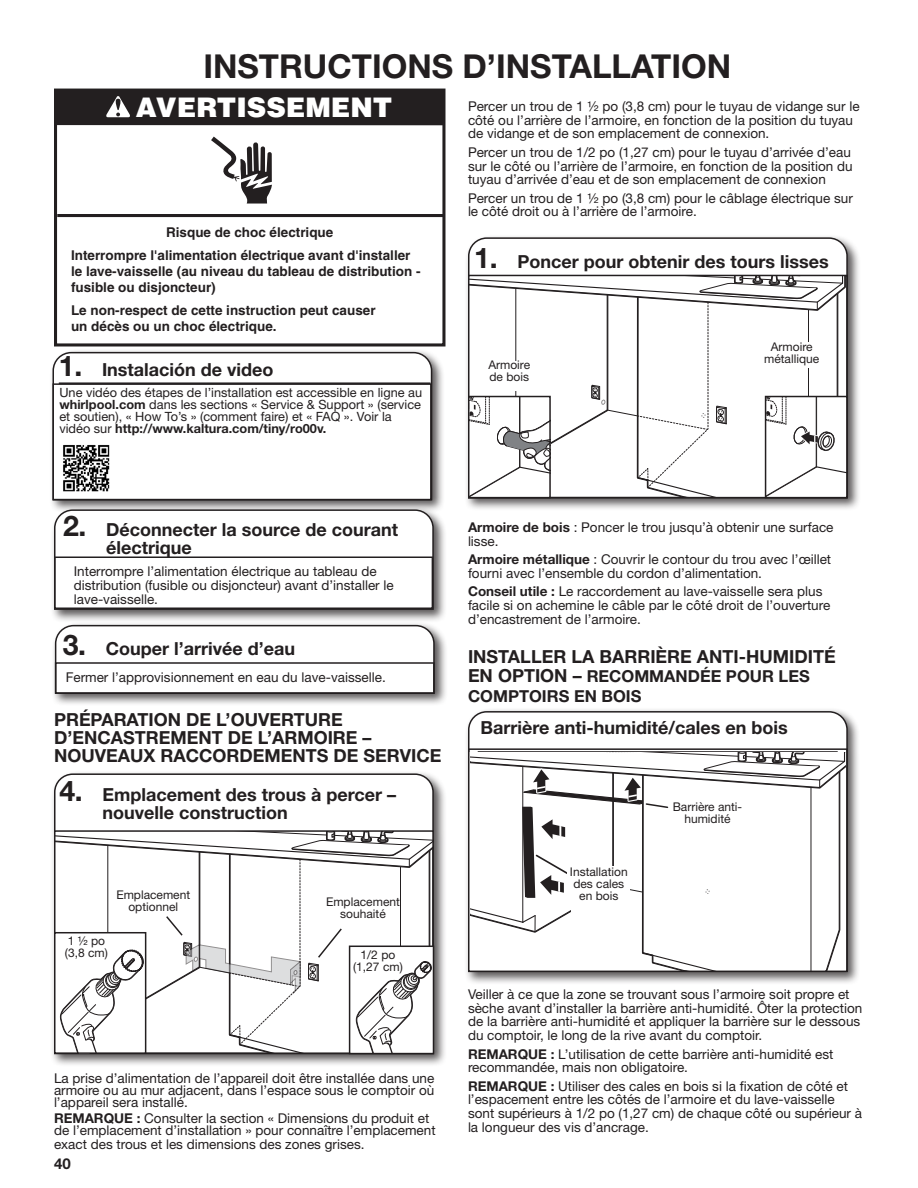
<style>
.page{position:relative;width:918px;height:1188px;background:#fff}
.page>*{position:absolute;margin:0;border:0;box-sizing:border-box;transform-origin:0 0}
.Heading_1{font:700 33px "Helvetica Neue LT Std";color:#231f20}
.t1{font:900 27px "Helvetica";color:#fff}
.Heading_2{font:700 18px/18px "Helvetica Neue LT Std";color:#231f20}
.Body_Bold{font:700 18px "Helvetica Neue LT Std";color:#231f20}
.Art_Step_Start{font:700 18px "Helvetica Neue LT Std";color:#231f20}
.Heading_2-2{font:700 16.5px/19.5px "Helvetica Neue LT Std";color:#231f20}
.t2{font:700 15px "Helvetica Neue LT Std";color:#231f20}
.Body{font:13.5px/13.8px "Helvetica Neue LT Std";color:#231f20}
.t3{font:700 13.5px/15.8px "Helvetica";color:#231f20}
.Heading_2-3{font:13.5px/12px "Helvetica Neue LT Std";color:#231f20}
.Body-2{font:12.75px/12px "Helvetica Neue LT Std";color:#231f20}
.Art_Callouts_Center{font:12px/12px "Helvetica Neue LT Std";color:#231f20;text-align:center}
.s1{font-size:28.5px}
.s2{font-weight:700}
.s3{font-size:18px}
</style>
<div class="page">
<div style="left:49px;top:348px;width:396px;height:165px;background:#231f20;opacity:.75"></div>
<svg style="left:52px;top:351px;width:381px;height:150px"></svg>
<hr style="left:59px;top:382px;width:372px;height:2px;background:#231f20">
<div style="left:465px;top:708px;width:396px;height:277px;background:#231f20;opacity:.75"></div>
<svg style="left:467px;top:710px;width:382px;height:263px"></svg>
<hr style="left:478px;top:751px;width:360px;height:2px;background:#231f20">
<svg style="left:471px;top:752px;width:374px;height:217px"></svg>
<div style="left:468px;top:748px;width:380px;height:224px;border:2px solid #231f20"></div>
<div style="left:670px;top:803px;width:75px;height:41px;background:#fff"></div>
<div style="left:465px;top:234px;width:396px;height:277px;background:#231f20;opacity:.75"></div>
<svg style="left:467px;top:237px;width:382px;height:262px"></svg>
<div style="left:765px;top:396px;width:83px;height:102px;border:2px solid #231f20"></div>
<svg style="left:469px;top:275px;width:378px;height:222px"></svg>
<div style="left:468px;top:396px;width:83px;height:102px;border:2px solid #231f20"></div>
<div style="left:480px;top:361px;width:58px;height:29px;background:#fff"></div>
<div style="left:752px;top:342px;width:81px;height:26px;background:#fff"></div>
<div style="left:54px;top:89px;width:391px;height:257px;border:3px solid #231f20"></div>
<hr style="left:57px;top:214px;width:387px;height:3px;background:#231f20">
<div style="left:56px;top:89px;width:388px;height:36px;background:#231f20"></div>
<svg style="left:106px;top:96px;width:24px;height:21px"></svg>
<svg style="left:211px;top:137px;width:61px;height:67px"></svg>
<div style="left:59px;top:388px;width:365px;height:51px;background:#fff"></div>
<div style="left:51px;top:770px;width:396px;height:297px;background:#231f20;opacity:.75"></div>
<svg style="left:53px;top:773px;width:382px;height:282px"></svg>
<svg style="left:55px;top:831px;width:378px;height:223px"></svg>
<div style="left:349px;top:946px;width:85px;height:108px;border:2px solid #231f20"></div>
<div style="left:568px;top:866px;width:62px;height:36px;background:#fff"></div>
<div style="left:51px;top:506px;width:396px;height:117px;background:#231f20;opacity:.75"></div>
<svg style="left:53px;top:509px;width:382px;height:102px"></svg>
<div style="left:54px;top:556px;width:379px;height:53px;border:2px solid #231f20"></div>
<div style="left:51px;top:621px;width:397px;height:86px;background:#231f20;opacity:.75"></div>
<svg style="left:54px;top:624px;width:381px;height:71px"></svg>
<div style="left:55px;top:662px;width:380px;height:32px;border:2px solid #231f20"></div>
<div style="left:66px;top:673px;width:357px;height:19px;background:#fff"></div>
<div style="left:52px;top:383px;width:380px;height:117px;border:2px solid #231f20"></div>
<img style="left:59px;top:442px;width:55px;height:54px">
<h1 class="Heading_1" style="left:203px;top:45px;width:529px">INSTRUCTIONS D’INSTALLATION</h1>
<p class="t1" style="left:136px;top:90px;width:258px">AVERTISSEMENT</p>
<p class="t3" style="left:71px;top:220px;width:341px;line-height:23.2px;text-indent:95px">Risque de choc électrique<br>Interrompre l'alimentation électrique avant d'installer</p>
<p class="t3" style="left:71px;top:263px;width:351px">le lave-vaisselle (au niveau du tableau de distribution - fusible ou disjoncteur)</p>
<p class="t3" style="left:71px;top:302px;width:306px">Le non-respect de cette instruction peut causer un décès ou un choc électrique.</p>
<p class="Art_Step_Start" style="left:59px;top:358px;width:216px"><span class="s1">1.</span> Instalación de video</p>
<p class="Body-2" style="left:59px;top:386px;width:364px">Une vidéo des étapes de l’installation est accessible en ligne au <span class="s2">whirlpool.com</span> dans les sections « Service &amp; Support » (service et soutien), « How To’s » (comment faire) et « FAQ ». Voir la vidéo sur <span class="s2">http://www.kaltura.com/tiny/ro00v.</span></p>
<p class="Body" style="left:468px;top:99px;width:393px">Percer un trou de 1 1/2 po (3,8 cm) pour le tuyau de vidange sur le côté ou l’arrière de l’armoire, en fonction de la position du tuyau de vidange et de son emplacement de connexion.</p>
<p class="Body" style="left:468px;top:145px;width:386px">Percer un trou de 1/2 po (1,27 cm) pour le tuyau d’arrivée d’eau sur le côté ou l’arrière de l’armoire, en fonction de la position du tuyau d’arrivée d’eau et de son emplacement de connexion</p>
<p class="Body" style="left:468px;top:191px;width:386px">Percer un trou de 1 1/2 po (3,8 cm) pour le câblage électrique sur le côté droit ou à l’arrière de l’armoire.</p>
<p class="Heading_2" style="left:474px;top:252px;width:356px"><span class="s1">1.</span> Poncer pour obtenir des tours lisses</p>
<p class="Art_Callouts_Center" style="left:488px;top:359px;width:43px;text-align:left">Armoire de bois</p>
<p class="Art_Callouts_Center" style="left:764px;top:340px;width:57px">Armoire métallique</p>
<p class="Heading_2" style="left:106px;top:520px;width:294px;text-indent:-43px"><span class="s1">2.</span> Déconnecter la source de courant électrique</p>
<p class="Body" style="left:74px;top:564px;width:322px">Interrompre l’alimentation électrique au tableau de distribution (fusible ou disjoncteur) avant d’installer le lave-vaisselle.</p>
<p class="Heading_2" style="left:63px;top:639px;width:234px"><span class="s1">3.</span> Couper l’arrivée d’eau</p>
<p class="Body" style="left:66px;top:670px;width:322px">Fermer l’approvisionnement en eau du lave-vaisselle.</p>
<h2 class="Heading_2" style="left:54px;top:710px;width:389px">PRÉPARATION DE L’OUVERTURE<br>D’ENCASTREMENT DE L’ARMOIRE –<br>NOUVEAUX RACCORDEMENTS DE SERVICE</h2>
<p class="Heading_2" style="left:103px;top:785px;width:295px;text-indent:-43px"><span class="s1">4.</span> Emplacement des trous à percer – nouvelle construction</p>
<p class="Art_Callouts_Center" style="left:65px;top:935px;width:44px;text-align:left">1 1/2 po (3,8 cm)</p>
<p class="Art_Callouts_Center" style="left:116px;top:888px;width:75px">Emplacement optionnel</p>
<p class="Art_Callouts_Center" style="left:326px;top:895px;width:75px">Emplacement souhaité</p>
<p class="Art_Callouts_Center" style="left:353px;top:949px;width:51px">1/2 po (1,27 cm)</p>
<p class="Body" style="left:54px;top:1072px;width:382px;line-height:12px;text-align:justify">La prise d’alimentation de l’appareil doit être installée dans une armoire ou au mur adjacent, dans l’espace sous le comptoir où l’appareil sera installé.</p>
<h2 class="Heading_2-3" style="left:54px;top:1112px;width:383px"><span class="s2">REMARQUE :</span> Consulter la section « Dimensions du produit et de l’emplacement d’installation » pour connaître l’emplacement</h2>
<h2 class="Heading_2-3" style="left:54px;top:1138px;width:312px">exact des trous et les dimensions des zones grises.</h2>
<p class="t2" style="left:54px;top:1154px;width:18px">40</p>
<p class="Body" style="left:468px;top:520px;width:367px"><span class="s2">Armoire de bois</span> : Poncer le trou jusqu’à obtenir une surface lisse.</p>
<p class="Body" style="left:468px;top:552px;width:365px"><span class="s2">Armoire métallique</span> : Couvrir le contour du trou avec l’œillet fourni avec l’ensemble du cordon d’alimentation.</p>
<p class="Body" style="left:468px;top:584px;width:364px"><span class="s2">Conseil utile :</span> Le raccordement au lave-vaisselle sera plus facile si on achemine le câble par le côté droit de l’ouverture d’encastrement de l’armoire.</p>
<h2 class="Heading_2" style="left:468px;top:647px;width:369px">INSTALLER LA BARRIÈRE ANTI-HUMIDITÉ</h2>
<h2 class="Heading_2-2" style="left:468px;top:666px;width:343px"><span class="s3">EN OPTION –</span> RECOMMANDÉE POUR LES<br>COMPTOIRS EN BOIS</h2>
<p class="Body_Bold" style="left:481px;top:716px;width:309px">Barrière anti-humidité/cales en bois</p>
<p class="Art_Callouts_Center" style="left:570px;top:866px;width:59px">Installation des cales en bois</p>
<p class="Art_Callouts_Center" style="left:673px;top:801px;width:71px">Barrière anti&shy;humidité</p>
<p class="Body" style="left:468px;top:987px;width:396px">Veiller à ce que la zone se trouvant sous l’armoire soit propre et sèche avant d’installer la barrière anti-humidité. Ôter la protection de la barrière anti-humidité et appliquer la barrière sur le dessous du comptoir, le long de la rive avant du comptoir.</p>
<p class="Body" style="left:468px;top:1047px;width:367px"><span class="s2">REMARQUE :</span> L’utilisation de cette barrière anti-humidité est recommandée, mais non obligatoire.</p>
<p class="Body" style="left:468px;top:1079px;width:396px"><span class="s2">REMARQUE :</span> Utiliser des cales en bois si la fixation de côté et l’espacement entre les côtés de l’armoire et du lave-vaisselle sont supérieurs à 1/2 po (1,27 cm) de chaque côté ou supérieur à la longueur des vis d’ancrage.</p>
</div>
